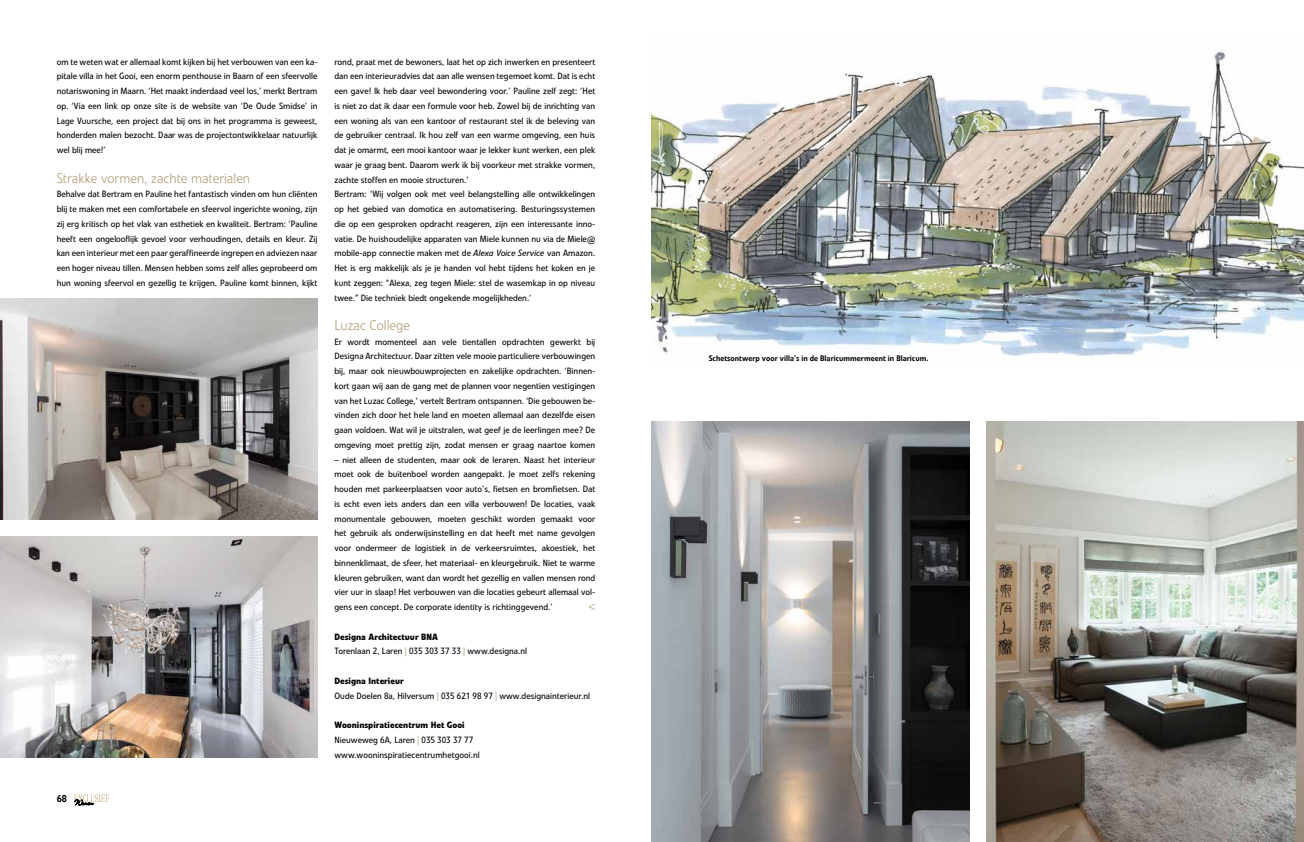
<style>
.page{position:relative;width:1304px;height:842px;background:#fff}
.page>*{position:absolute;margin:0;border:0;box-sizing:border-box;transform-origin:0 0}
.t1{font:300 14px "Linotype Veto";color:#b6a37f}
.t2{font:500 10px "Linotype Veto";color:#000}
.t3{font:9px/14.7px "Linotype Veto";color:#000}
.t4{font:9px "Linotype Veto";color:#b6a37f}
.t5{font:500 8px "Linotype Veto";color:#000}
.s1{font-style:italic}
.s2{font-weight:700}
.s3{color:#b6a37f}
</style>
<div class="page">
<svg style="left:74px;top:794px;width:35px;height:11px"></svg>
<img style="left:652px;top:49px;width:652px;height:307px">
<img style="left:986px;top:421px;width:318px;height:421px">
<img style="left:652px;top:421px;width:317px;height:421px">
<img style="left:0;top:536px;width:317px;height:221px">
<img style="left:0;top:298px;width:317px;height:221px">
<p class="t3" style="left:57px;top:54px;width:262px;text-align:justify">om te weten wat er allemaal komt kijken bij het verbouwen van een ka&shy;pitale villa in het Gooi, een enorm penthouse in Baarn of een sfeervolle notariswoning in Maarn. ‘Het maakt inderdaad veel los,’ merkt Bertram op. ‘Via een link op onze site is de website van ‘De Oude Smidse’ in Lage Vuursche, een project dat bij ons in het programma is geweest, honderden malen bezocht. Daar was de projectontwikkelaar natuurlijk wel blij mee!’</p>
<h1 class="t1" style="left:57px;top:170px;width:195px">Strakke vormen, zachte materialen</h1>
<p class="t3" style="left:57px;top:187px;width:262px;text-align:justify">Behalve dat Bertram en Pauline het fantastisch vinden om hun cliënten blij te maken met een comfortabele en sfeervol ingerichte woning, zijn zij erg kritisch op het vlak van esthetiek en kwaliteit. Bertram: ‘Pauline heeft een ongelooflijk gevoel voor verhoudingen, details en kleur. Zij kan een interieur met een paar geraffineerde ingrepen en adviezen naar een hoger niveau tillen. Mensen hebben soms zelf alles geprobeerd om hun woning sfeervol en gezellig te krijgen. Pauline komt binnen, kijkt</p>
<p class="t2" style="left:57px;top:792px;width:11px">68</p>
<p class="t3" style="left:334px;top:54px;width:262px">rond, praat met de bewoners, laat het op zich inwerken en presenteert dan een interieuradvies dat aan alle wensen tegemoet komt. Dat is echt een gave! Ik heb daar veel bewondering voor.’ Pauline zelf zegt: ‘Het is niet zo dat ik daar een formule voor heb. Zowel bij de inrichting van een woning als van een kantoor of restaurant stel ik de beleving van de gebruiker centraal. Ik hou zelf van een warme omgeving, een huis dat je omarmt, een mooi kantoor waar je lekker kunt werken, een plek waar je graag bent. Daarom werk ik bij voorkeur met strakke vormen, zachte stoffen en mooie structuren.’<br>Bertram: ‘Wij volgen ook met veel belangstelling alle ontwikkelingen op het gebied van domotica en automatisering. Besturingssystemen die op een gesproken opdracht reageren, zijn een interessante inno&shy;vatie. De huishoudelijke apparaten van Miele kunnen nu via de Miele@ mobile-app connectie maken met de <span class="s1">Alexa Voice Service</span> van Amazon.<br>Het is erg makkelijk als je je handen vol hebt tijdens het koken en je kunt zeggen: “Alexa, zeg tegen Miele: stel de wasemkap in op niveau twee.” Die techniek biedt ongekende mogelijkheden.’</p>
<h1 class="t1" style="left:334px;top:317px;width:77px">Luzac College</h1>
<p class="t3" style="left:334px;top:334px;width:262px;text-align:justify">Er wordt momenteel aan vele tientallen opdrachten gewerkt bij Designa Architectuur. Daar zitten vele mooie particuliere verbouwingen bij, maar ook nieuwbouwprojecten en zakelijke opdrachten. ‘Binnen&shy;kort gaan wij aan de gang met de plannen voor negentien vestigingen van het Luzac College,’ vertelt Bertram ontspannen. ‘Die gebouwen be&shy;vinden zich door het hele land en moeten allemaal aan dezelfde eisen gaan voldoen. Wat wil je uitstralen, wat geef je de leerlingen mee? De omgeving moet prettig zijn, zodat mensen er graag naartoe komen</p>
<p class="t3" style="left:334px;top:452px;width:262px;text-align:justify">– niet alleen de studenten, maar ook de leraren. Naast het interieur moet ook de buitenboel worden aangepakt. Je moet zelfs rekening houden met parkeerplaatsen voor auto’s, fietsen en bromfietsen. Dat is echt even iets anders dan een villa verbouwen! De locaties, vaak monumentale gebouwen, moeten geschikt worden gemaakt voor het gebruik als onderwijsinstelling en dat heeft met name gevolgen voor ondermeer de logistiek in de verkeersruimtes, akoestiek, het binnenklimaat, de sfeer, het materiaal- en kleurgebruik. Niet te warme kleuren gebruiken, want dan wordt het gezellig en vallen mensen rond vier uur in slaap! Het verbouwen van die locaties gebeurt allemaal vol&shy;gens een concept. De corporate identity is richtinggevend.’</p>
<p class="t4" style="left:589px;top:602px;width:8px">&lt;</p>
<p class="t3" style="left:334px;top:629px;width:194px"><span class="s2">Designa Architectuur BNA<br></span>Torenlaan 2, Laren <span class="s3">|</span> 035 303 37 33 <span class="s3">|</span> www.designa.nl</p>
<p class="t3" style="left:334px;top:673px;width:257px"><span class="s2">Designa Interieur<br></span>Oude Doelen 8a, Hilversum <span class="s3">|</span> 035 621 98 97 <span class="s3">|</span> www.designainterieur.nl</p>
<p class="t3" style="left:334px;top:718px;width:147px"><span class="s2">Wooninspiratiecentrum Het Gooi<br></span>Nieuweweg 6A, Laren <span class="s3">|</span> 035 303 37 77 www.wooninspiratiecentrumhetgooi.nl</p>
<p class="t5" style="left:709px;top:353px;width:221px">Schetsontwerp voor villa's in de Blaricummermeent in Blaricum.</p>
</div>
